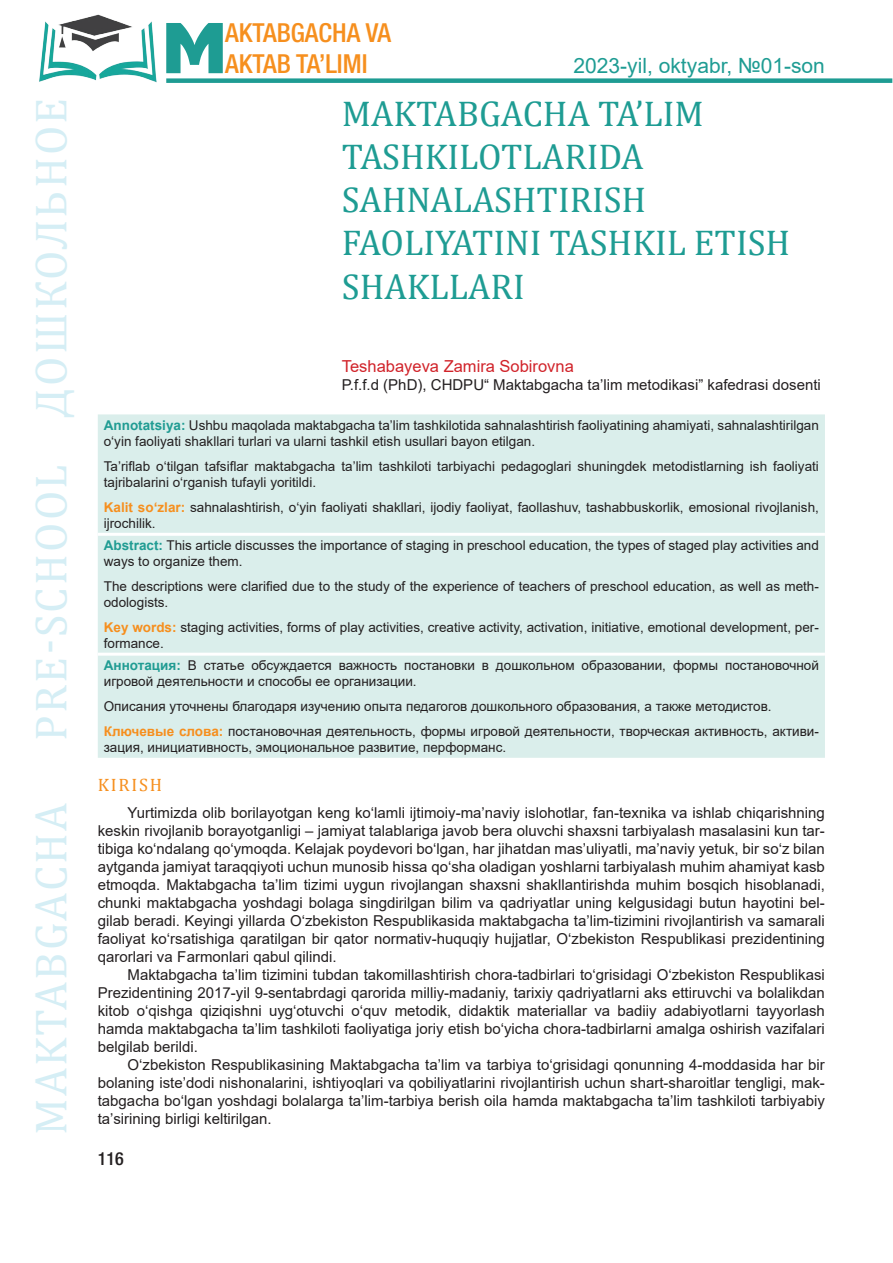
<style>
.page{position:relative;width:893px;height:1263px;background:#fff}
.page>*{position:absolute;margin:0;border:0;box-sizing:border-box;transform-origin:0 0}
.t1{font:45px "Cambria";letter-spacing:.05em;color:#d5eef5}
.Maqola_sarlavhasi{font:36px/43.2px "Cambria";color:#1e9c93}
.t2{font:500 condensed 26.25px/31.5px "Helvetica Neue LT Pro";color:#f68f1e}
.t3{font:21px "Arial";color:#1e9c93}
.Ichki_Sarlavha{font:18px "Cambria";letter-spacing:.1em;color:#f68f1e}
.t4{font:500 condensed 18px "Helvetica Neue LT Pro";color:#231f20}
.Maqola_avtori{font:16.5px "Arial";color:#d1232a}
.Maqola_avtori_UNVON{font:15px/18px "Arial";color:#231f20;text-align:justify}
.Annotatsiya{font:13.5px/16.2px "Arial";color:#231f20}
.s1{font-weight:700;color:#219c93}
.s2{font-weight:700;color:#f68f1e}
</style>
<div class="page">
<img style="left:39px;top:15px;width:118px;height:68px">
<div style="left:166px;top:78px;width:726px;height:5px;background:#1e9c93"></div>
<svg style="left:166px;top:23px;width:57px;height:50px"></svg>
<div style="left:98px;top:414px;width:727px;height:344px;background:#daeeeb"></div>
<hr style="left:98px;top:533px;width:727px;height:3px;background:#fff">
<hr style="left:98px;top:653px;width:727px;height:3px;background:#fff">
<h3 class="t2" style="left:225px;top:16px;width:167px">AKTABGACHA VA<br>AKTAB TA’LIMI</h3>
<h3 class="t3" style="left:574px;top:51px;width:253px">2023-yil, oktyabr, №01-son</h3>
<h1 class="t1" style="left:25px;top:740px;width:644px;rotate:-90deg">PRE-SCHOOL ДОШКОЛЬНОЕ</h1>
<p class="Maqola_sarlavhasi" style="left:342px;top:92px;width:450px">MAKTABGACHA TA’LIM<br>TASHKILOTLARIDA<br>SAHNALASHTIRISH<br>FAOLIYATINI TASHKIL ETISH<br>SHAKLLARI</p>
<p class="Maqola_avtori" style="left:342px;top:355px;width:234px">Teshabayeva Zamira Sobirovna</p>
<p class="Maqola_avtori_UNVON" style="left:342px;top:376px;width:481px">P.f.f.d (PhD), CHDPU“ Maktabgacha ta’lim metodikasi” kafedrasi dosenti</p>
<p class="Annotatsiya" style="left:104px;top:417px;width:717px"><span class="s1">Annotatsiya:</span> Ushbu maqolada maktabgacha ta’lim tashkilotida sahnalashtirish faoliyatining ahamiyati, sahnalashtirilgan o‘yin faoliyati shakllari turlari va ularni tashkil etish usullari bayon etilgan.</p>
<p class="Annotatsiya" style="left:104px;top:458px;width:717px">Ta’riflab o‘tilgan tafsiflar maktabgacha ta’lim tashkiloti tarbiyachi pedagoglari shuningdek metodistlarning ish faoliyati tajribalarini o‘rganish tufayli yoritildi.</p>
<p class="Annotatsiya" style="left:104px;top:499px;width:717px"><span class="s2">Kalit so‘zlar:</span> sahnalashtirish, o‘yin faoliyati shakllari, ijodiy faoliyat, faollashuv, tashabbuskorlik, emosional rivojlanish, ijrochilik.</p>
<p class="Annotatsiya" style="left:104px;top:537px;width:717px"><span class="s1">Abstract:</span> This article discusses the importance of staging in preschool education, the types of staged play activities and ways to organize them.</p>
<p class="Annotatsiya" style="left:104px;top:578px;width:717px">The descriptions were clarified due to the study of the experience of teachers of preschool education, as well as meth&shy;odologists.</p>
<p class="Annotatsiya" style="left:104px;top:619px;width:717px"><span class="s2">Key words:</span> staging activities, forms of play activities, creative activity, activation, initiative, emotional development, per&shy;formance.</p>
<p class="Annotatsiya" style="left:104px;top:657px;width:717px"><span class="s1">Аннотация:</span> В статье обсуждается важность постановки в дошкольном образовании, формы постановочной игровой деятельности и способы ее организации.</p>
<p class="Annotatsiya" style="left:104px;top:698px;width:669px">Описания уточнены благодаря изучению опыта педагогов дошкольного образования, а также методистов.</p>
<p class="Annotatsiya" style="left:104px;top:723px;width:717px"><span class="s2">Ключевые слова:</span> постановочная деятельность, формы игровой деятельности, творческая активность, активи&shy;зация, инициативность, эмоциональное развитие, перформанс.</p>
<p class="Ichki_Sarlavha" style="left:98px;top:775px;width:66px">KIRISH</p>
<p class="Maqola_avtori_UNVON" style="left:98px;top:803px;width:729px;text-indent:30px">Yurtimizda olib borilayotgan keng ko‘lamli ijtimoiy-ma’naviy islohotlar, fan-texnika va ishlab chiqarishning keskin rivojlanib borayotganligi – jamiyat talablariga javob bera oluvchi shaxsni tarbiyalash masalasini kun tar&shy;tibiga ko‘ndalang qo‘ymoqda. Kelajak poydevori bo‘lgan, har jihatdan mas’uliyatli, ma’naviy yetuk, bir so‘z bilan aytganda jamiyat taraqqiyoti uchun munosib hissa qo‘sha oladigan yoshlarni tarbiyalash muhim ahamiyat kasb etmoqda. Maktabgacha ta’lim tizimi uygun rivojlangan shaxsni shakllantirishda muhim bosqich hisoblanadi, chunki maktabgacha yoshdagi bolaga singdirilgan bilim va qadriyatlar uning kelgusidagi butun hayotini bel&shy;gilab beradi. Keyingi yillarda O‘zbekiston Respublikasida maktabgacha ta’lim-tizimini rivojlantirish va samarali faoliyat ko‘rsatishiga qaratilgan bir qator normativ-huquqiy hujjatlar, O‘zbekiston Respublikasi prezidentining qarorlari va Farmonlari qabul qilindi.</p>
<p class="Maqola_avtori_UNVON" style="left:98px;top:965px;width:729px;text-indent:30px">Maktabgacha ta’lim tizimini tubdan takomillashtirish chora-tadbirlari to‘grisidagi O‘zbekiston Respublikasi Prezidentining 2017-yil 9-sentabrdagi qarorida milliy-madaniy, tarixiy qadriyatlarni aks ettiruvchi va bolalikdan kitob o‘qishga qiziqishni uyg‘otuvchi o‘quv metodik, didaktik materiallar va badiiy adabiyotlarni tayyorlash hamda maktabgacha ta’lim tashkiloti faoliyatiga joriy etish bo‘yicha chora-tadbirlarni amalga oshirish vazifalari belgilab berildi.</p>
<p class="Maqola_avtori_UNVON" style="left:98px;top:1055px;width:729px;text-indent:30px">O‘zbekiston Respublikasining Maktabgacha ta’lim va tarbiya to‘grisidagi qonunning 4-moddasida har bir bolaning iste’dodi nishonalarini, ishtiyoqlari va qobiliyatlarini rivojlantirish uchun shart-sharoitlar tengligi, mak&shy;tabgacha bo‘lgan yoshdagi bolalarga ta’lim-tarbiya berish oila hamda maktabgacha ta’lim tashkiloti tarbiyabiy ta’sirining birligi keltirilgan.</p>
<h1 class="t1" style="left:25px;top:1135px;width:334px;rotate:-90deg">MAKTABGACHA</h1>
<p class="t4" style="left:98px;top:1148px;width:27px">116</p>
</div>
